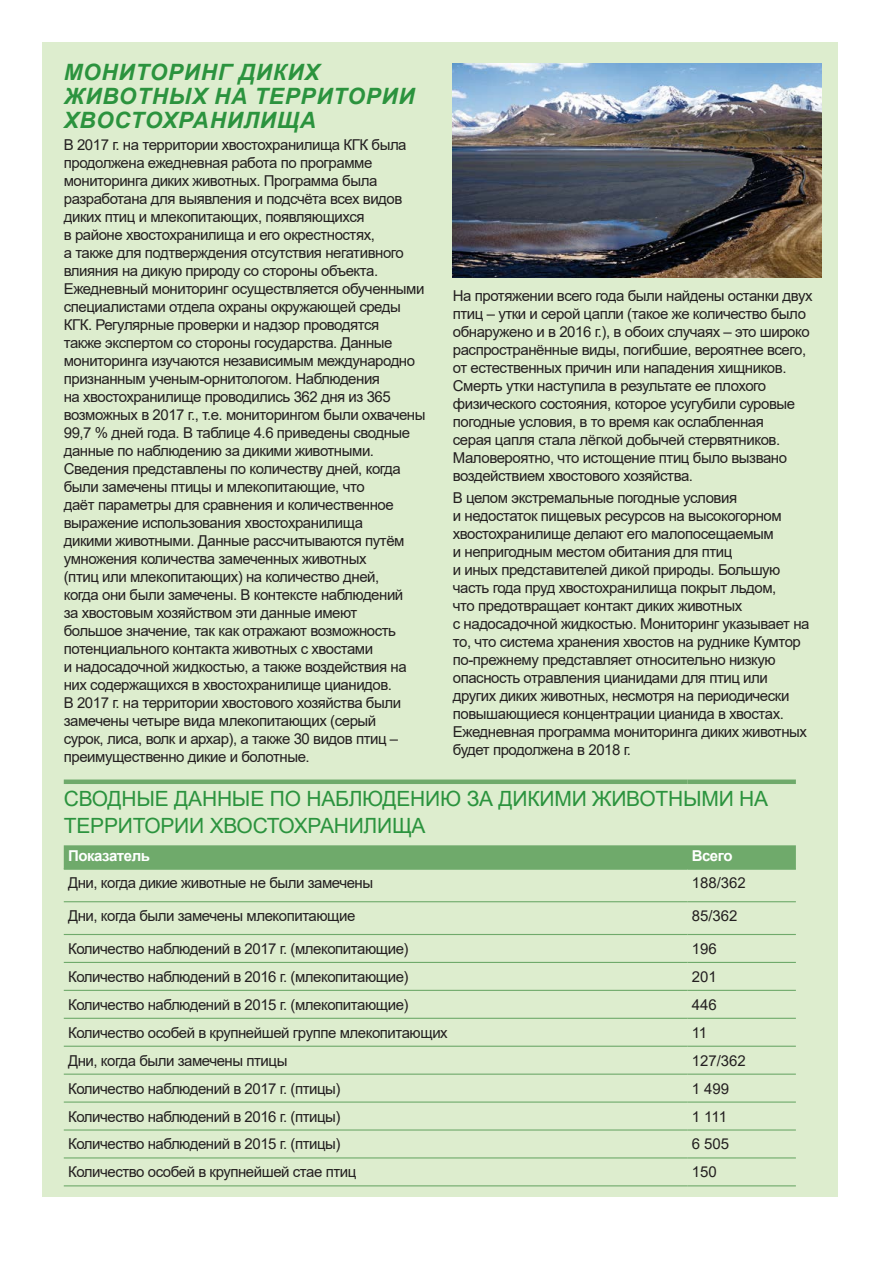
<style>
.page{position:relative;width:893px;height:1263px;background:#fff}
.page>*{position:absolute;margin:0;border:0;box-sizing:border-box;transform-origin:0 0}
.t1{font:italic 700 22.5px "Arial";color:#2b933e}
.t2{font:21px/27px "Arial";letter-spacing:-.01em;color:#2b933e}
.t3{font:15px/18px "Arial";letter-spacing:-.03em;color:#231f20}
.t4{font:700 15px "Arial";letter-spacing:-.03em;color:#fff}
</style>
<div class="page">
<div style="left:43px;top:43px;width:795px;height:1154px;background:#ddedce"></div>
<div style="left:64px;top:845px;width:732px;height:23px;background:#6faa6b"></div>
<div style="left:64px;top:779px;width:623px;height:5px;background:#6faa6b"></div>
<div style="left:687px;top:779px;width:109px;height:5px;background:#6faa6b"></div>
<hr style="left:64px;top:868px;width:623px;height:2px;background:#6faa6b">
<hr style="left:687px;top:868px;width:109px;height:2px;background:#6faa6b">
<hr style="left:64px;top:901px;width:623px;height:1px;background:#6faa6b">
<hr style="left:687px;top:901px;width:109px;height:1px;background:#6faa6b">
<hr style="left:64px;top:934px;width:623px;height:1px;background:#6faa6b">
<hr style="left:687px;top:934px;width:109px;height:1px;background:#6faa6b">
<hr style="left:64px;top:962px;width:623px;height:1px;background:#6faa6b">
<hr style="left:687px;top:962px;width:109px;height:1px;background:#6faa6b">
<hr style="left:64px;top:990px;width:623px;height:1px;background:#6faa6b">
<hr style="left:687px;top:990px;width:109px;height:1px;background:#6faa6b">
<hr style="left:64px;top:1018px;width:623px;height:1px;background:#6faa6b">
<hr style="left:687px;top:1018px;width:109px;height:1px;background:#6faa6b">
<hr style="left:64px;top:1046px;width:623px;height:1px;background:#6faa6b">
<hr style="left:687px;top:1046px;width:109px;height:1px;background:#6faa6b">
<hr style="left:64px;top:1073px;width:623px;height:2px;background:#6faa6b">
<hr style="left:687px;top:1073px;width:109px;height:2px;background:#6faa6b">
<hr style="left:64px;top:1101px;width:623px;height:2px;background:#6faa6b">
<hr style="left:687px;top:1101px;width:109px;height:2px;background:#6faa6b">
<hr style="left:64px;top:1129px;width:623px;height:1px;background:#6faa6b">
<hr style="left:687px;top:1129px;width:109px;height:1px;background:#6faa6b">
<hr style="left:64px;top:1157px;width:623px;height:1px;background:#6faa6b">
<hr style="left:687px;top:1157px;width:109px;height:1px;background:#6faa6b">
<hr style="left:64px;top:1185px;width:623px;height:1px;background:#6faa6b">
<hr style="left:687px;top:1185px;width:109px;height:1px;background:#6faa6b">
<img style="left:453px;top:64px;width:369px;height:213px">
<h1 class="t1" style="left:64px;top:57px;width:18px">МОНИТОРИНГ</h1>
<h1 class="t1" style="left:239px;top:57px;width:18px">ДИКИХ</h1>
<h1 class="t1" style="left:64px;top:81px;width:20px">ЖИВОТНЫХ</h1>
<h1 class="t1" style="left:214px;top:81px;width:58px">НА ТЕРРИТОРИИ</h1>
<h1 class="t1" style="left:64px;top:105px;width:18px">ХВОСТОХРАНИЛИЩА</h1>
<p class="t3" style="left:64px;top:136px;width:363px">В 2017 г. на территории хвостохранилища КГК была продолжена ежедневная работа по программе мониторинга диких животных. П рограмма была разработана для выявления и подсчёта всех видов диких птиц и млекопитающих, появляющихся<br>в районе хвостохранилища и его окрестностях,<br>а также для подтверждения отсутствия негативного влияния на дикую природу со стороны объекта.<br>Ежедневный мониторинг осуществляется обученными специалистами отдела охраны окружающей среды КГК. Регулярные проверки и надзор проводятся<br>также экспертом со стороны государства. Данные мониторинга изучаются независимым международно признанным ученым-орнитологом. Наблюдения<br>на хвостохранилище проводились 362 дня из 365 возможных в 2017 г., т.е. мониторингом были охвачены 99,7 % дней года. В таблице 4.6 приведены сводные данные по наблюдению за дикими животными.<br>Сведения представлены по количеству дней, когда были замечены птицы и млекопитающие, что<br>даёт параметры для сравнения и количественное выражение использования хвостохранилища<br>дикими животными. Данные рассчитываются путём умножения количества замеченных животных<br>(птиц или млекопитающих) на количество дней,<br>когда они были замечены. В контексте наблюдений<br>за хвостовым хозяйством эти данные имеют<br>большое значение, так как отражают возможность потенциального контакта животных с хвостами<br>и надосадочной жидкостью, а также воздействия на них содержащихся в хвостохранилище цианидов.<br>В 2017 г. на территории хвостового хозяйства были замечены четыре вида млекопитающих (серый<br>сурок, лиса, волк и архар), а также 30 видов птиц – преимущественно дикие и болотные.</p>
<p class="t3" style="left:453px;top:286px;width:361px">Н а протяжении всего года были найдены останки двух птиц – утки и серой цапли (такое же количество было обнаружено и в 2016 г.), в обоих случаях – это широко распространённые виды, погибшие, вероятнее всего, от естественных причин или нападения хищников.<br>Смерть утки наступила в результате ее плохого физического состояния, которое усугубили суровые погодные условия, в то время как ослабленная<br>серая цапля стала лёгкой добычей стервятников.<br>Маловероятно, что истощение птиц было вызвано воздействием хвостового хозяйства.</p>
<p class="t3" style="left:453px;top:488px;width:358px">В целом экстремальные погодные условия<br>и недостаток пищевых ресурсов на высокогорном хвостохранилище делают его малопосещаемым<br>и непригодным местом обитания для птиц<br>и иных представителей дикой природы. Большую часть года пруд хвостохранилища покрыт льдом,<br>что предотвращает контакт диких животных<br>с надосадочной жидкостью. Мониторинг указывает на то, что система хранения хвостов на руднике Кумтор по-прежнему представляет относительно низкую опасность отравления цианидами для птиц или других диких животных, несмотря на периодически повышающиеся концентрации цианида в хвостах.<br>Ежедневная программа мониторинга диких животных будет продолжена в 2018 г.</p>
<h2 class="t2" style="left:64px;top:784px;width:706px">Сводные данные по наблюдению за дикими животными на территор</h2>
<h2 class="t2" style="left:174px;top:811px;width:253px">ии хвостохранилища</h2>
<p class="t4" style="left:68px;top:845px;width:83px">Показатель</p>
<p class="t4" style="left:692px;top:845px;width:42px">Всего</p>
<p class="t3" style="left:68px;top:874px;width:307px">Дни, когда дикие животные не были замечены</p>
<p class="t3" style="left:692px;top:874px;width:56px">188/362</p>
<p class="t3" style="left:68px;top:907px;width:289px">Дни, когда были замечены млекопитающие</p>
<p class="t3" style="left:692px;top:907px;width:47px">85/362</p>
<p class="t3" style="left:68px;top:939px;width:342px">Количество наблюдений в 2017 г. (млекопитающие)</p>
<p class="t3" style="left:692px;top:939px;width:27px">196</p>
<p class="t3" style="left:68px;top:967px;width:342px">Количество наблюдений в 2016 г. (млекопитающие)</p>
<p class="t3" style="left:692px;top:967px;width:27px">201</p>
<p class="t3" style="left:68px;top:995px;width:342px">Количество наблюдений в 2015 г. (млекопитающие)</p>
<p class="t3" style="left:692px;top:995px;width:27px">446</p>
<p class="t3" style="left:68px;top:1023px;width:381px">Количество особей в крупнейшей группе млекопитающих</p>
<p class="t3" style="left:692px;top:1023px;width:17px">11</p>
<p class="t3" style="left:68px;top:1051px;width:221px">Дни, когда были замечены птицы</p>
<p class="t3" style="left:692px;top:1051px;width:56px">127/362</p>
<p class="t3" style="left:68px;top:1079px;width:274px">Количество наблюдений в 2017 г. (птицы)</p>
<p class="t3" style="left:692px;top:1079px;width:39px">1 499</p>
<p class="t3" style="left:68px;top:1107px;width:274px">Количество наблюдений в 2016 г. (птицы)</p>
<p class="t3" style="left:692px;top:1107px;width:37px">1 111</p>
<p class="t3" style="left:68px;top:1135px;width:274px">Количество наблюдений в 2015 г. (птицы)</p>
<p class="t3" style="left:692px;top:1135px;width:39px">6 505</p>
<p class="t3" style="left:68px;top:1163px;width:290px">Количество особей в крупнейшей стае птиц</p>
<p class="t3" style="left:692px;top:1163px;width:27px">150</p>
</div>
